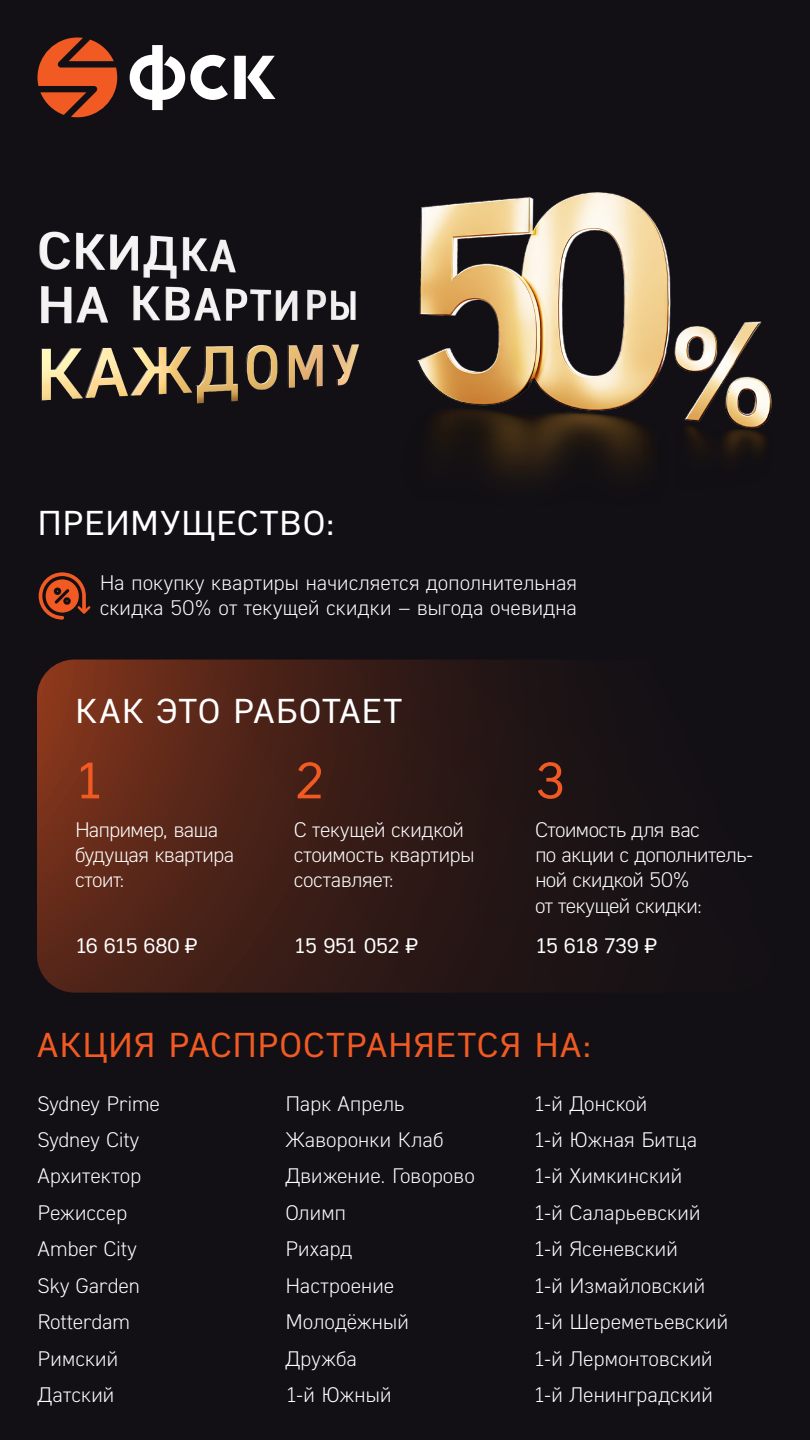
<style>
.page{position:relative;width:810px;height:1440px;background:#121015}
.page>*{position:absolute;margin:0;border:0;box-sizing:border-box;transform-origin:0 0}
.t1{font:51px "DINPT";color:#f15a22}
.t2{font:34.5px "DINPT";letter-spacing:.025em;color:#fff}
.t3{font:34.5px "DINPT";letter-spacing:.03em;color:#f15a22}
.main_text{font:300 21px/25.2px "DINPT";letter-spacing:-.015em;color:#fff}
.main_text-2{font:300 21px/25.2px "DINPT";letter-spacing:-.035em;color:#fff}
.main_text-3{font:300 21px/25.2px "DINPT";letter-spacing:-.04em;color:#fff}
.main_text-4{font:21px "DINPT";letter-spacing:-.08em;color:#fff}
.main_text-5{font:300 21px "DINPT";letter-spacing:.005em;color:#fff}
</style>
<div class="page">
<svg style="left:37px;top:38px;width:80px;height:79px"></svg>
<svg style="left:130px;top:45px;width:98px;height:65px"></svg>
<svg style="left:234px;top:56px;width:41px;height:43px"></svg>
<svg style="left:37px;top:660px;width:735px;height:333px"></svg>
<svg style="left:39px;top:572px;width:52px;height:48px"></svg>
<img style="left:39px;top:192px;width:733px;height:286px">
<h2 class="t2" style="left:38px;top:501px;width:299px">ПРЕИМУЩЕСТВО:</h2>
<p class="main_text" style="left:100px;top:569px;width:479px">На покупку квартиры начисляется дополнительная скидка 50% от текущей скидки – выгода очевидна</p>
<h2 class="t2" style="left:75px;top:689px;width:328px">КАК ЭТО РАБОТАЕТ</h2>
<h1 class="t1" style="left:74px;top:748px;width:33px">1</h1>
<h1 class="t1" style="left:294px;top:748px;width:33px">2</h1>
<h1 class="t1" style="left:535px;top:748px;width:33px">3</h1>
<p class="main_text-3" style="left:75px;top:816px;width:161px">Например, ваша будущая квартира стоит:</p>
<p class="main_text-4" style="left:75px;top:932px;width:124px">16 615 680 ₽</p>
<p class="main_text" style="left:294px;top:816px;width:183px">С текущей скидкой стоимость квартиры составляет:</p>
<p class="main_text-4" style="left:294px;top:932px;width:126px">15 951 052 ₽</p>
<p class="main_text-2" style="left:535px;top:816px;width:220px">Стоимость для вас<br>по акции с дополнитель&shy;ной скидкой 50%<br>от текущей скидки:</p>
<p class="main_text-4" style="left:535px;top:932px;width:124px">15 618 739 ₽</p>
<h2 class="t3" style="left:37px;top:1023px;width:556px">АКЦИЯ РАСПРОСТРАНЯЕТСЯ НА:</h2>
<p class="main_text" style="left:38px;top:1090px;width:124px">Sydney Prime</p>
<p class="main_text" style="left:38px;top:1126px;width:103px">Sydney City</p>
<p class="main_text" style="left:38px;top:1163px;width:105px">Архитектор</p>
<p class="main_text" style="left:38px;top:1199px;width:91px">Режиссер</p>
<p class="main_text" style="left:38px;top:1236px;width:101px">Amber City</p>
<p class="main_text" style="left:38px;top:1272px;width:104px">Sky Garden</p>
<p class="main_text" style="left:38px;top:1309px;width:94px">Rotterdam</p>
<p class="main_text" style="left:38px;top:1345px;width:82px">Римский</p>
<p class="main_text" style="left:38px;top:1381px;width:79px">Датский</p>
<p class="main_text" style="left:286px;top:1090px;width:121px">Парк Апрель</p>
<p class="main_text" style="left:286px;top:1126px;width:160px">Жаворонки Клаб</p>
<p class="main_text" style="left:286px;top:1163px;width:191px">Движение. Говорово</p>
<p class="main_text" style="left:286px;top:1199px;width:62px">Олимп</p>
<p class="main_text" style="left:286px;top:1236px;width:68px">Рихард</p>
<p class="main_text" style="left:286px;top:1272px;width:110px">Настроение</p>
<p class="main_text" style="left:286px;top:1309px;width:125px">Молодёжный</p>
<p class="main_text" style="left:286px;top:1345px;width:73px">Дружба</p>
<p class="main_text" style="left:286px;top:1381px;width:108px">1-й Южный</p>
<p class="main_text" style="left:533px;top:1090px;width:115px">1-й Донской</p>
<p class="main_text-5" style="left:533px;top:1126px;width:165px">1-й Южная Битца</p>
<p class="main_text" style="left:533px;top:1163px;width:150px">1-й Химкинский</p>
<p class="main_text" style="left:533px;top:1199px;width:169px">1-й Саларьевский</p>
<p class="main_text" style="left:533px;top:1236px;width:146px">1-й Ясеневский</p>
<p class="main_text" style="left:533px;top:1272px;width:173px">1-й Измайловский</p>
<p class="main_text" style="left:533px;top:1309px;width:196px">1-й Шереметьевский</p>
<p class="main_text" style="left:533px;top:1345px;width:181px">1-й Лермонтовский</p>
<p class="main_text" style="left:533px;top:1381px;width:181px">1-й Ленинградский</p>
</div>
